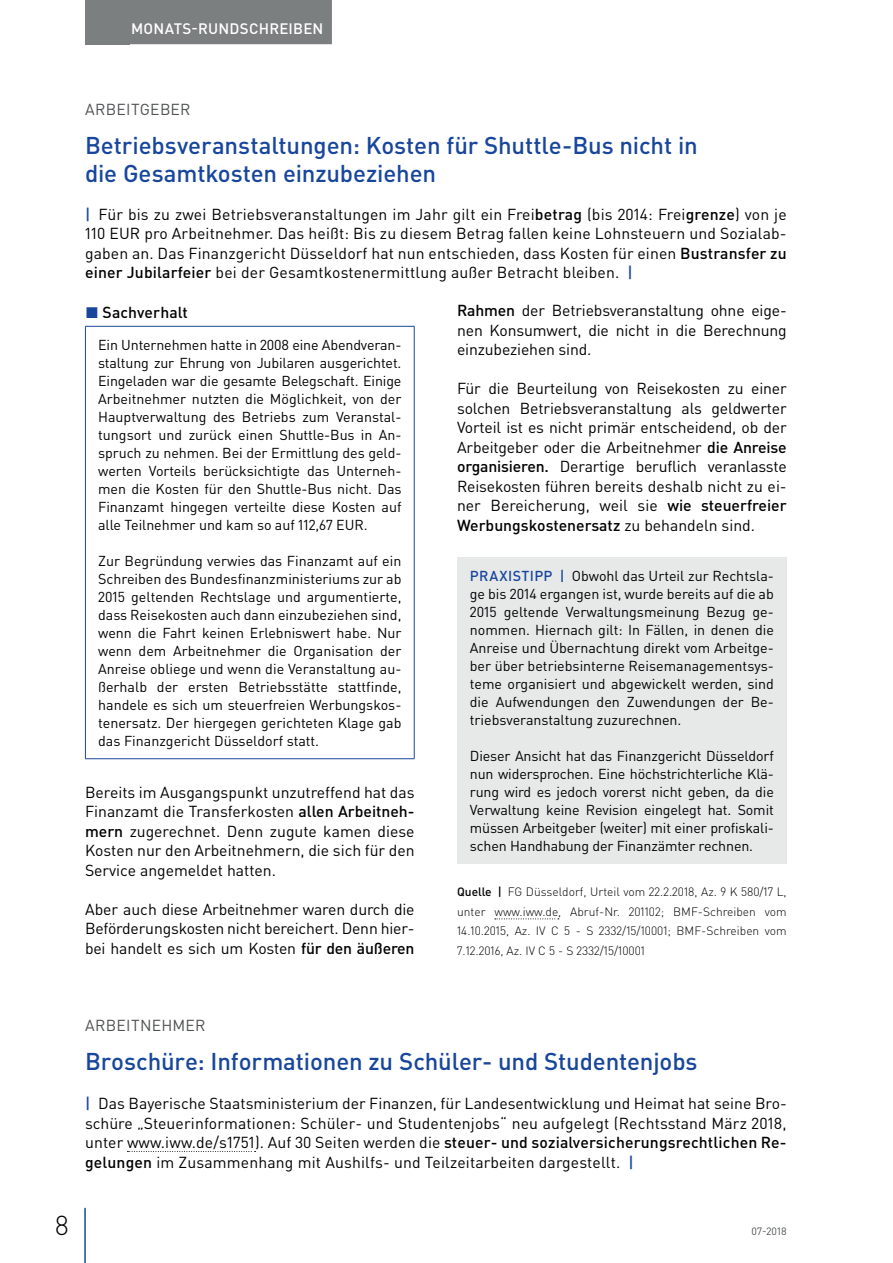
<style>
.page{position:relative;width:893px;height:1263px;background:#fff}
.page>*{position:absolute;margin:0;border:0;box-sizing:border-box;transform-origin:0 0}
.t1{font:300 27px "DIN Pro";color:#000002}
.t2{font:500 24px/28.5px "DIN Pro";letter-spacing:-.005em;color:#18469d}
.t3{font:15.75px/19.5px "DIN Pro";color:#000002;text-align:justify}
.t4{font:15.75px "DIN Pro";letter-spacing:.015em;color:#4f5152}
.t5{font:500 15.75px "DIN Pro";letter-spacing:.005em;color:#000002}
.t6{font:500 15px "DIN Pro";letter-spacing:.015em;color:#fff}
.t7{font:14.25px/18px "DIN Pro";letter-spacing:-.005em;color:#000002;text-align:justify}
.t8{font:300 12px/19.5px "DIN Pro";color:#000002;text-align:justify}
.t9{font:10.5px "DIN Pro";color:#4f5152}
.s1{font-weight:500;color:#18469d}
.s2{font-weight:500}
.s3{color:#18469d}
</style>
<div class="page">
<div style="left:85px;top:0;width:45px;height:44px;background:#7c7f7f"></div>
<hr style="left:84px;top:1208px;width:2px;height:55px;background:#18469d">
<div style="left:122px;top:0;width:210px;height:44px;background:#7c7f7f"></div>
<hr style="left:85px;top:326px;width:330px;height:1px;background:#18469d">
<hr style="left:85px;top:327px;width:1px;height:431px;background:#18469d">
<hr style="left:414px;top:327px;width:1px;height:431px;background:#18469d">
<hr style="left:85px;top:758px;width:330px;height:1px;background:#18469d">
<svg style="left:495px;top:918px;width:64px;height:1px"></svg>
<div style="left:457px;top:557px;width:330px;height:306px;background:#e6e9e8"></div>
<svg style="left:127px;top:1151px;width:129px;height:1px"></svg>
<p class="t6" style="left:131px;top:18px;width:194px">MONATS-RUNDSCHREIBEN</p>
<p class="t4" style="left:85px;top:98px;width:107px">ARBEITGEBER</p>
<h2 class="t2" style="left:85px;top:130px;width:614px">Betriebsveranstaltungen: Kosten für Shuttle-Bus nicht in die Gesamtkosten einzubeziehen</h2>
<p class="t3" style="left:85px;top:204px;width:703px"><span class="s1">|</span> Für bis zu zwei Betriebsveranstaltungen im Jahr gilt ein Frei<span class="s2">betrag</span> (bis 2014: Frei<span class="s2">grenze</span>) von je 110 EUR pro Arbeitnehmer. Das heißt: Bis zu diesem Betrag fallen keine Lohnsteuern und Sozialab&shy;gaben an. Das Finanzgericht Düsseldorf hat nun entschieden, dass Kosten für einen <span class="s2">Bustransfer zu einer Jubilarfeier</span> bei der Gesamtkostenermittlung außer Betracht bleiben. <span class="s1">|</span></p>
<p class="t5" style="left:85px;top:301px;width:104px"><span class="s3">◼</span> Sachverhalt</p>
<p class="t7" style="left:98px;top:335px;width:305px">Ein Unternehmen hatte in 2008 eine Abendveran&shy;staltung zur Ehrung von Jubilaren ausgerichtet.<br>Eingeladen war die gesamte Belegschaft. Einige Arbeitnehmer nutzten die Möglichkeit, von der Hauptverwaltung des Betriebs zum Veranstal&shy;tungsort und zurück einen Shuttle-Bus in An&shy;spruch zu nehmen. Bei der Ermittlung des geld&shy;werten Vorteils berücksichtigte das Unterneh&shy;men die Kosten für den Shuttle-Bus nicht. Das Finanzamt hingegen verteilte diese Kosten auf alle Teilnehmer und kam so auf 112,67 EUR.</p>
<p class="t7" style="left:98px;top:551px;width:305px">Zur Begründung verwies das Finanzamt auf ein Schreiben des Bundesfinanzministeriums zur ab 2015 geltenden Rechtslage und argumentierte, dass Reisekosten auch dann einzubeziehen sind, wenn die Fahrt keinen Erlebniswert habe. Nur wenn dem Arbeitnehmer die Organisation der Anreise obliege und wenn die Veranstaltung au&shy;ßerhalb der ersten Betriebsstätte stattfinde, handele es sich um steuerfreien Werbungskos&shy;tenersatz. Der hiergegen gerichteten Klage gab das Finanzgericht Düsseldorf statt.</p>
<p class="t3" style="left:85px;top:781px;width:331px">Bereits im Ausgangspunkt unzutreffend hat das Finanzamt die Transferkosten <span class="s2">allen Arbeitneh&shy;mern</span> zugerechnet. Denn zugute kamen diese Kosten nur den Arbeitnehmern, die sich für den Service angemeldet hatten.</p>
<p class="t3" style="left:85px;top:898px;width:331px">Aber auch diese Arbeitnehmer waren durch die Beförderungskosten nicht bereichert. Denn hier&shy;bei handelt es sich um Kosten <span class="s2">für den äußeren</span></p>
<p class="t3" style="left:457px;top:300px;width:331px"><span class="s2">Rahmen</span> der Betriebsveranstaltung ohne eige&shy;nen Konsumwert, die nicht in die Berechnung einzubeziehen sind.</p>
<p class="t3" style="left:457px;top:378px;width:331px">Für die Beurteilung von Reisekosten zu einer solchen Betriebsveranstaltung als geldwerter Vorteil ist es nicht primär entscheidend, ob der Arbeitgeber oder die Arbeitnehmer <span class="s2">die Anreise organisieren.</span> Derartige beruflich veranlasste Reisekosten führen bereits deshalb nicht zu ei&shy;ner Bereicherung, weil sie <span class="s2">wie steuerfreier Werbungskostenersatz</span> zu behandeln sind.</p>
<p class="t7" style="left:470px;top:566px;width:306px"><span class="s1">PRAXISTIPP |</span> Obwohl das Urteil zur Rechtsla&shy;ge bis 2014 ergangen ist, wurde bereits auf die ab 2015 geltende Verwaltungsmeinung Bezug ge&shy;nommen. Hiernach gilt: In Fällen, in denen die Anreise und Übernachtung direkt vom Arbeitge&shy;ber über betriebsinterne Reisemanagementsys&shy;teme organisiert und abgewickelt werden, sind die Aufwendungen den Zuwendungen der Be&shy;triebsveranstaltung zuzurechnen.</p>
<p class="t7" style="left:470px;top:746px;width:306px">Dieser Ansicht hat das Finanzgericht Düsseldorf nun widersprochen. Eine höchstrichterliche Klä&shy;rung wird es jedoch vorerst nicht geben, da die Verwaltung keine Revision eingelegt hat. Somit müssen Arbeitgeber (weiter) mit einer profiskali&shy;schen Handhabung der Finanzämter rechnen.</p>
<p class="t8" style="left:457px;top:882px;width:331px"><span class="s2">Quelle |</span> FG Düsseldorf, Urteil vom 22.2.2018, Az. 9 K 580/17 L, unter www.iww.de, Abruf-Nr. 201102; BMF-Schreiben vom 14.10.2015, Az. IV C 5 - S 2332/15/10001; BMF-Schreiben vom 7.12.2016, Az. IV C 5 - S 2332/15/10001</p>
<p class="t4" style="left:85px;top:1015px;width:122px">ARBEITNEHMER</p>
<h2 class="t2" style="left:85px;top:1046px;width:614px">Broschüre: Informationen zu Schüler- und Studentenjobs</h2>
<p class="t3" style="left:85px;top:1093px;width:703px"><span class="s1">|</span> Das Bayerische Staatsministerium der Finanzen, für Landesentwicklung und Heimat hat seine Bro&shy;schüre „Steuerinformationen: Schüler- und Studentenjobs“ neu aufgelegt (Rechtsstand März 2018, unter www.iww.de/s1751). Auf 30 Seiten werden die <span class="s2">steuer- und sozialversicherungsrechtlichen Re&shy;gelungen</span> im Zusammenhang mit Aushilfs- und Teilzeitarbeiten dargestellt. <span class="s1">|</span></p>
<h1 class="t1" style="left:55px;top:1207px;width:16px">8</h1>
<p class="t9" style="left:752px;top:1224px;width:37px">07-2018</p>
</div>
